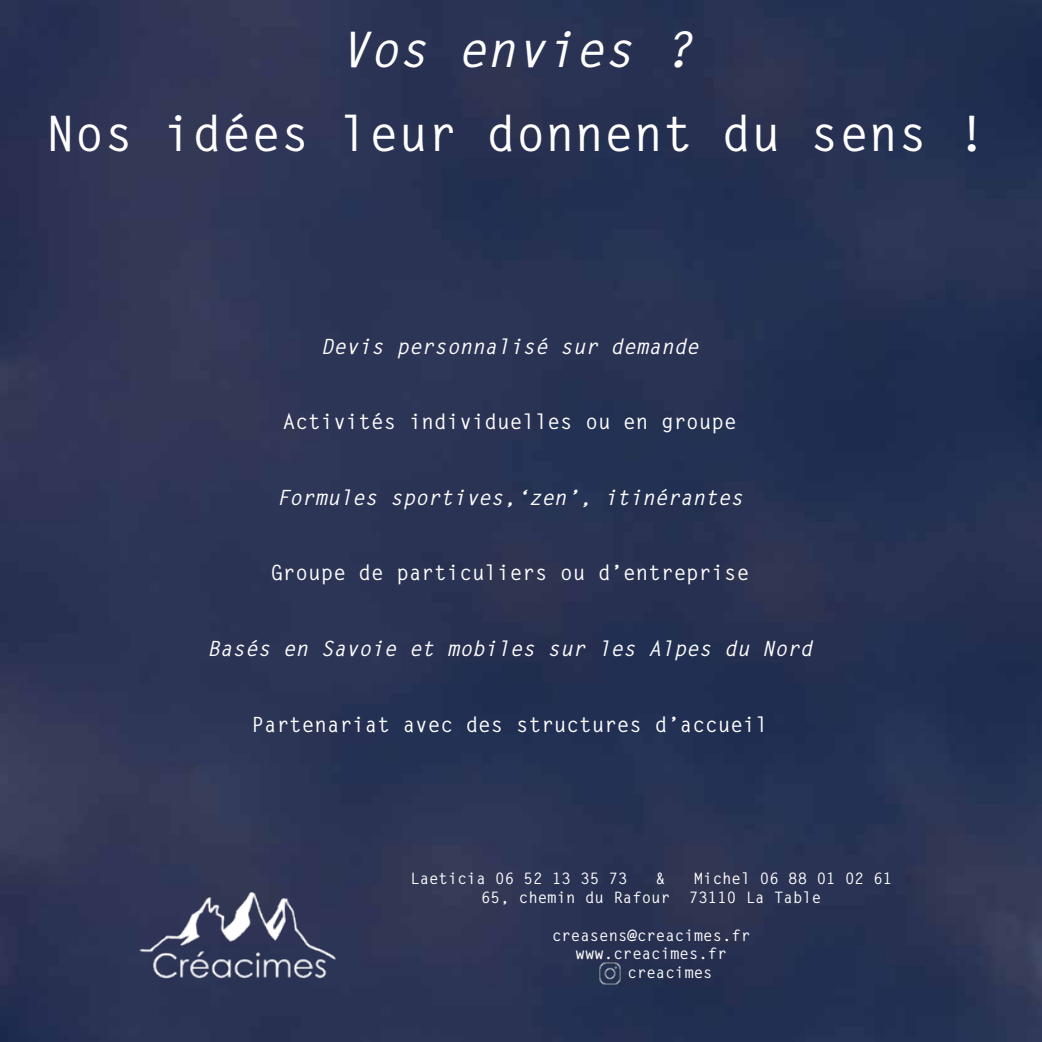
<style>
.page{position:relative;width:1042px;height:1042px;background:#fff}
.page>*{position:absolute;margin:0;border:0;box-sizing:border-box;transform-origin:0 0}
.t1{font:700 49px "Letter Gothic Std";color:#fff}
.t2{font:italic 700 49px "Letter Gothic Std";color:#fff}
.t3{font:700 21px "Letter Gothic Std";color:#fff}
.t4{font:italic 700 21px "Letter Gothic Std";color:#fff}
.t5{font:700 15.75px/18.9px "Letter Gothic Std";color:#fff}
</style>
<div class="page">
<img style="left:0;top:0;width:1042px;height:1042px">
<img style="left:135px;top:884px;width:200px;height:117px">
<img style="left:598px;top:962px;width:24px;height:23px">
<h1 class="t2" style="left:340px;top:19px;width:354px">Vos envies ?</h1>
<h1 class="t1" style="left:46px;top:103px;width:942px">Nos idées leur donnent du sens !</h1>
<h2 class="t4" style="left:321px;top:333px;width:380px">Devis personnalisé sur demande</h2>
<h2 class="t3" style="left:283px;top:409px;width:455px">Activités individuelles ou en groupe</h2>
<h2 class="t4" style="left:277px;top:484px;width:468px">Formules sportives,‘zen’, itinérantes</h2>
<h2 class="t3" style="left:270px;top:560px;width:480px">Groupe de particuliers ou d’entreprise</h2>
<h2 class="t4" style="left:207px;top:635px;width:606px">Basés en Savoie et mobiles sur les Alpes du Nord</h2>
<h2 class="t3" style="left:251px;top:711px;width:518px">Partenariat avec des structures d’accueil</h2>
<p class="t5" style="left:410px;top:869px;width:219px">Laeticia 06 52 13 35 73</p>
<p class="t5" style="left:656px;top:869px;width:11px">&amp;</p>
<p class="t5" style="left:481px;top:869px;width:413px;text-indent:213px">Michel 06 88 01 02 61<br>65, chemin du Rafour 73110 La Table</p>
<p class="t5" style="left:552px;top:925px;width:200px">creasens@creacimes.fr</p>
<p class="t5" style="left:575px;top:944px;width:153px">www.creacimes.fr</p>
<p class="t5" style="left:627px;top:963px;width:87px">creacimes</p>
</div>
